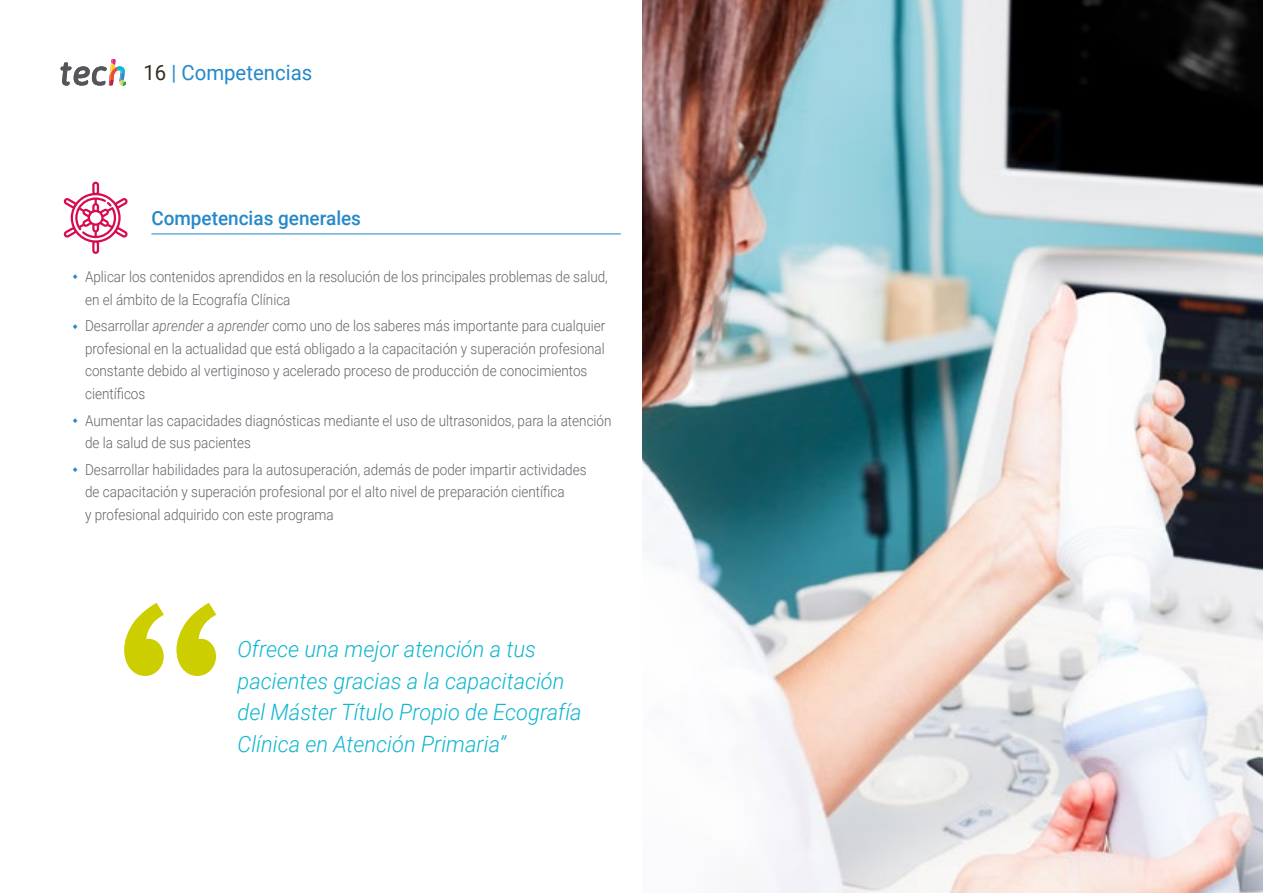
<style>
.page{position:relative;width:1263px;height:893px;background:#fff}
.page>*{position:absolute;margin:0;border:0;box-sizing:border-box;transform-origin:0 0}
.t1{font:italic 300 22.5px/31.5px "Roboto";color:#0fb6cf}
.t2{font:21px "Roboto";color:#2488c9}
.t3{font:500 19.5px "Roboto";color:#2488c9}
.t4{font:300 15px/22.5px "Roboto";color:#61646a;scale:.9 1}
.s1{color:#312e20}
.s2{font-style:italic}
</style>
<div class="page">
<hr style="left:151px;top:234px;width:470px;height:1px;background:#2488c9">
<svg style="left:63px;top:182px;width:65px;height:72px"></svg>
<img style="left:642px;top:0;width:621px;height:893px">
<svg style="left:124px;top:603px;width:92px;height:73px"></svg>
<svg style="left:61px;top:59px;width:65px;height:27px"></svg>
<h2 class="t2" style="left:144px;top:57px;width:170px"><span class="s1">16</span> | Competencias</h2>
<h3 class="t3" style="left:151px;top:205px;width:211px">Competencias generales</h3>
<p class="t4" style="left:85px;top:265px;width:582px">Aplicar los contenidos aprendidos en la resolución de los principales problemas de salud, en el ámbito de la Ecografía Clínica</p>
<p class="t4" style="left:85px;top:314px;width:580px">Desarrollar <span class="s2">aprender a aprender</span> como uno de los saberes más importante para cualquier profesional en la actualidad que está obligado a la capacitación y superación profesional constante debido al vertiginoso y acelerado proceso de producción de conocimientos científicos</p>
<p class="t4" style="left:85px;top:409px;width:587px">Aumentar las capacidades diagnósticas mediante el uso de ultrasonidos, para la atención de la salud de sus pacientes</p>
<p class="t4" style="left:85px;top:458px;width:559px">Desarrollar habilidades para la autosuperación, además de poder impartir actividades de capacitación y superación profesional por el alto nivel de preparación científica<br>y profesional adquirido con este programa</p>
<h1 class="t1" style="left:238px;top:633px;width:346px">Ofrece una mejor atención a tus pacientes gracias a la capacitación del Máster Título Propio de Ecografía Clínica en Atención Primaria”</h1>
</div>
